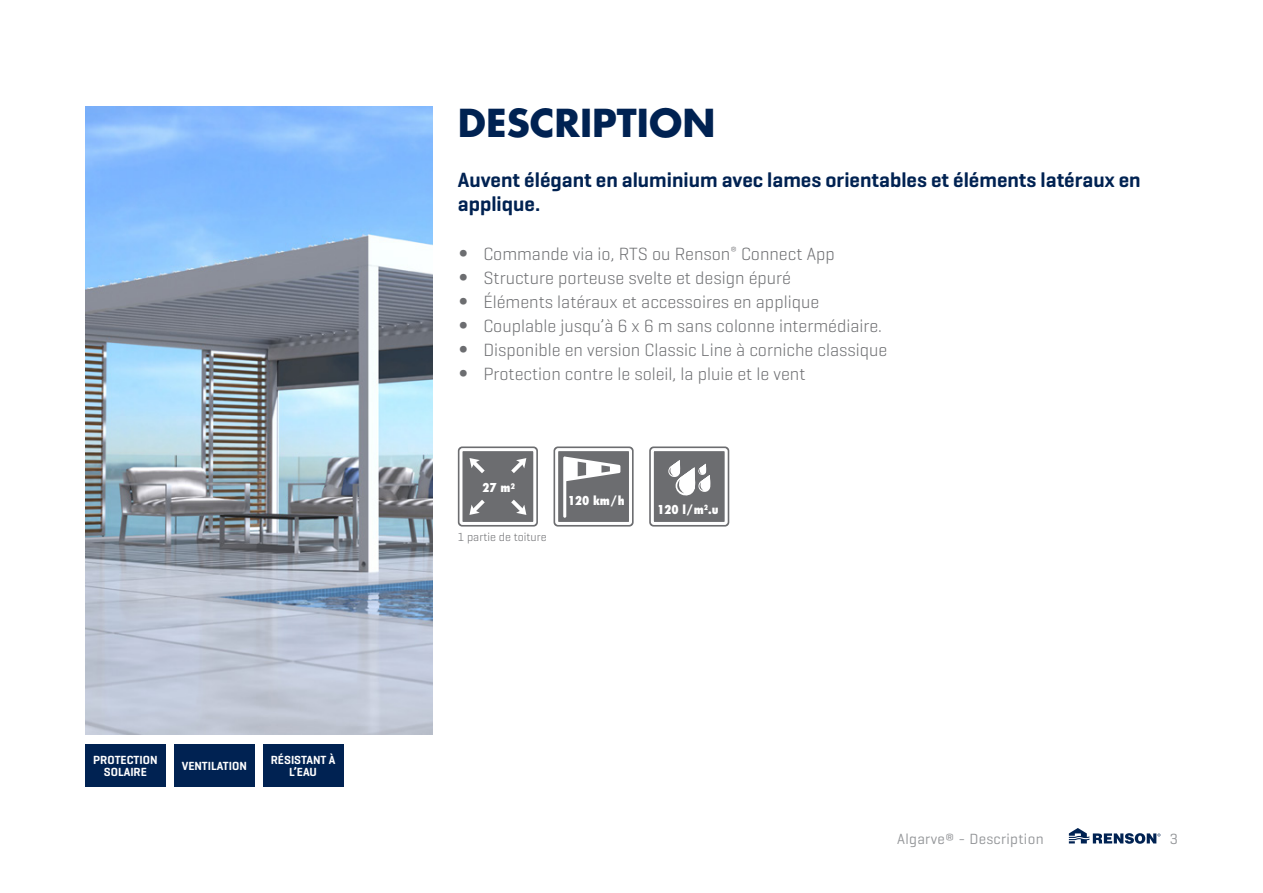
<style>
.page{position:relative;width:1263px;height:893px;background:#fff}
.page>*{position:absolute;margin:0;border:0;box-sizing:border-box;transform-origin:0 0}
.t1{font:700 37.5px "Futura Std";color:#002252}
.Intro_Text{font:600 21px/24px "Geogrotesque";color:#002252}
.t2{font:300 18px "Geogrotesque";color:#6c6d70}
.t3{font:15px "Geogrotesque";letter-spacing:.02em;color:#939598}
.Blue_Box_Text{font:600 12px/12px "Geogrotesque";color:#fff;text-align:center}
.t4{font:800 condensed 12px "Futura Std";color:#fff}
.t5{font:300 12px "Geogrotesque";color:#6c6d70}
.s1{font-family:"Futura Std"}
</style>
<div class="page">
<svg style="left:1069px;top:828px;width:91px;height:16px"></svg>
<img style="left:85px;top:106px;width:347px;height:628px">
<div style="left:458px;top:446px;width:80px;height:81px;background:#6c6d70;border-radius:4px"></div>
<div style="left:459px;top:448px;width:77px;height:77px;border:3px solid #fff;border-radius:2px"></div>
<svg style="left:469px;top:458px;width:16px;height:15px"></svg>
<svg style="left:511px;top:458px;width:15px;height:15px"></svg>
<svg style="left:511px;top:500px;width:15px;height:15px"></svg>
<svg style="left:469px;top:500px;width:16px;height:15px"></svg>
<div style="left:553px;top:446px;width:81px;height:81px;background:#6c6d70;border-radius:4px"></div>
<div style="left:555px;top:448px;width:77px;height:77px;border:3px solid #fff;border-radius:2px"></div>
<svg style="left:563px;top:456px;width:57px;height:62px"></svg>
<div style="left:649px;top:446px;width:80px;height:81px;background:#6c6d70;border-radius:4px"></div>
<div style="left:651px;top:448px;width:77px;height:77px;border:3px solid #fff;border-radius:2px"></div>
<svg style="left:668px;top:460px;width:42px;height:36px"></svg>
<div style="left:85px;top:744px;width:81px;height:43px;background:#002252"></div>
<div style="left:174px;top:744px;width:81px;height:43px;background:#002252"></div>
<div style="left:263px;top:744px;width:80px;height:43px;background:#002252"></div>
<p class="Blue_Box_Text" style="left:93px;top:754px;width:66px">PROTECTION<br>SOLAIRE</p>
<p class="Blue_Box_Text" style="left:182px;top:760px;width:67px">VENTILATION</p>
<p class="Blue_Box_Text" style="left:271px;top:754px;width:66px">RÉSISTANT À<br>L’EAU</p>
<h1 class="t1" style="left:458px;top:98px;width:259px">DESCRIPTION</h1>
<p class="Intro_Text" style="left:458px;top:167px;width:684px">Auvent élégant en aluminium avec lames orientables et éléments latéraux en applique.</p>
<p class="t2" style="left:458px;top:243px;width:378px"><span class="s1">•</span> Commande via io, RTS ou Renson<sup>®</sup> Connect App</p>
<p class="t2" style="left:458px;top:267px;width:335px"><span class="s1">•</span> Structure porteuse svelte et design épuré</p>
<p class="t2" style="left:458px;top:291px;width:363px"><span class="s1">•</span> Éléments latéraux et accessoires en applique</p>
<p class="t2" style="left:458px;top:315px;width:426px"><span class="s1">•</span> Couplable jusqu’à 6 x 6 m sans colonne intermédiaire.</p>
<p class="t2" style="left:458px;top:339px;width:431px"><span class="s1">•</span> Disponible en version Classic Line à corniche classique</p>
<p class="t2" style="left:458px;top:363px;width:349px"><span class="s1">•</span> Protection contre le soleil, la pluie et le vent</p>
<p class="t4" style="left:482px;top:480px;width:34px">27 m<sup>2</sup></p>
<p class="t5" style="left:458px;top:529px;width:90px">1 partie de toiture</p>
<p class="t4" style="left:568px;top:493px;width:59px">120 km/h</p>
<p class="t4" style="left:657px;top:502px;width:63px">120 l/m<sup>2</sup>.u</p>
<p class="t3" style="left:897px;top:829px;width:148px">Algarve® - Description</p>
<p class="t3" style="left:1170px;top:829px;width:10px">3</p>
</div>
